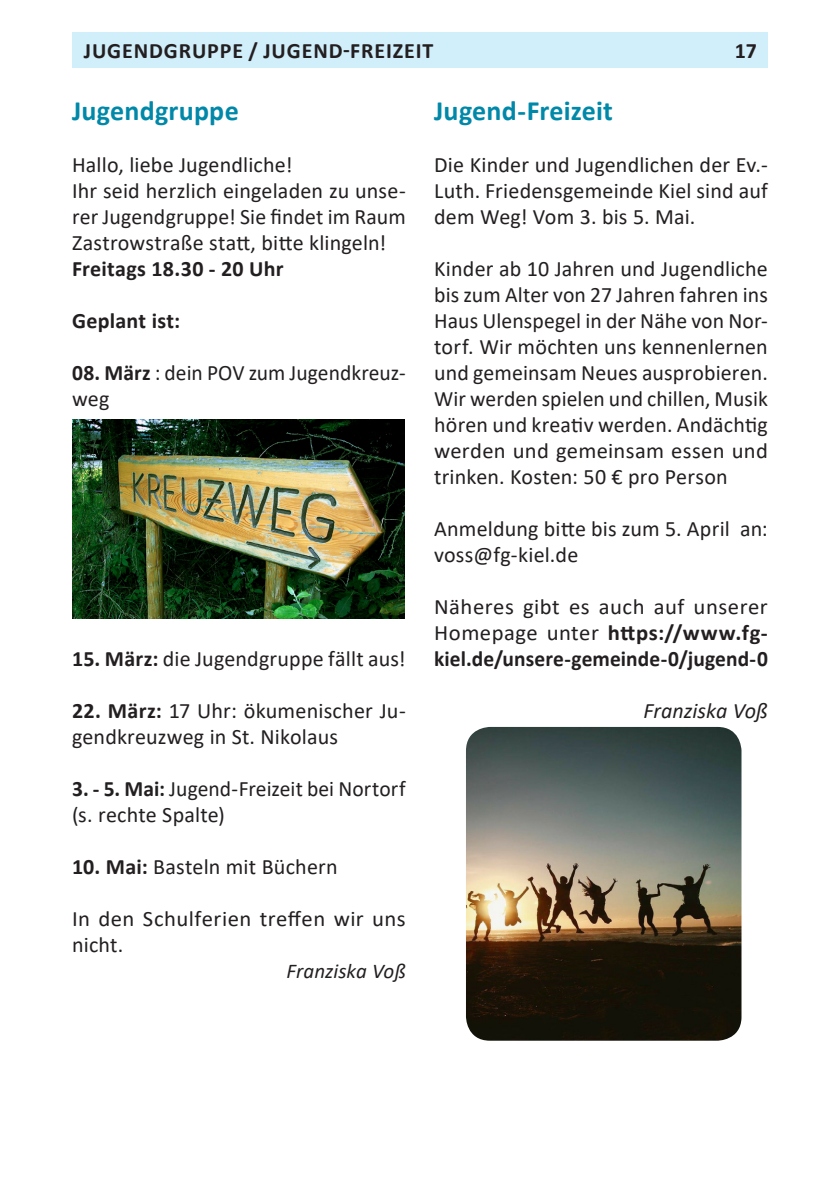
<style>
.page{position:relative;width:840px;height:1191px;background:#fff}
.page>*{position:absolute;margin:0;border:0;box-sizing:border-box;transform-origin:0 0}
.t1{font:700 28px "Calibri";letter-spacing:.005em;color:#0088a9}
.t2{font:22px/26px "Calibri";letter-spacing:.01em;color:#231f20}
.t3{font:700 22px/26px "Calibri";letter-spacing:.015em;color:#231f20;text-align:justify}
.t4{font:italic 22px "Calibri";color:#231f20}
.t5{font:italic 21px "Calibri";color:#231f20}
.s1{font-weight:700}
.s2{font-weight:400}
</style>
<div class="page">
<div style="left:72px;top:32px;width:695px;height:36px;background:#d1eefb"></div>
<img style="left:466px;top:727px;width:275px;height:313px">
<img style="left:72px;top:419px;width:332px;height:199px">
<p class="t3" style="left:84px;top:38px;width:23px">Jugen</p>
<p class="t3" style="left:149px;top:38px;width:29px">dgruppe</p>
<p class="t3" style="left:248px;top:38px;width:38px">/ Jugen</p>
<p class="t3" style="left:328px;top:38px;width:33px">d-frei</p>
<p class="t3" style="left:392px;top:38px;width:20px">zeit</p>
<p class="t3" style="left:734px;top:38px;width:24px">17</p>
<p class="t1" style="left:72px;top:91px;width:168px">Jugendgruppe</p>
<p class="t2" style="left:72px;top:151px;width:335px">Hallo, liebe Jugendliche!<br>Ihr seid herzlich eingeladen zu unse&shy;rer Jugendgruppe! Sie findet im Raum Zastrowstraße statt, bitte klingeln!</p>
<p class="t3" style="left:72px;top:255px;width:213px">Freitags 18.30 - 20 Uhr</p>
<p class="t3" style="left:72px;top:307px;width:110px">Geplant ist:</p>
<p class="t2" style="left:72px;top:359px;width:335px"><span class="s1">08. März</span> : dein POV zum Jugendkreuz&shy;weg</p>
<p class="t1" style="left:434px;top:91px;width:180px">Jugend-Freizeit</p>
<p class="t2" style="left:434px;top:151px;width:335px;text-align:justify">Die Kinder und Jugendlichen der Ev.- Luth. Friedensgemeinde Kiel sind auf dem Weg! Vom 3. bis 5. Mai.</p>
<p class="t2" style="left:434px;top:255px;width:335px;text-align:justify">Kinder ab 10 Jahren und Jugendliche bis zum Alter von 27 Jahren fahren ins Haus Ulenspegel in der Nähe von Nor&shy;torf. Wir möchten uns kennenlernen und gemeinsam Neues ausprobieren.<br>Wir werden spielen und chillen, Musik hören und kreativ werden. Andächtig werden und gemeinsam essen und trinken. Kosten: 50 € pro Person</p>
<p class="t2" style="left:434px;top:515px;width:335px">Anmeldung bitte bis zum 5. April an: voss@fg-kiel.de</p>
<p class="t3" style="left:434px;top:593px;width:335px"><span class="s2">Näheres gibt es auch auf unserer Homepage unter</span> https://www.fg&shy;kiel.de/unsere-gemeinde-0/jugend-0</p>
<p class="t4" style="left:643px;top:695px;width:126px">Franziska Voß</p>
<p class="t2" style="left:72px;top:645px;width:335px"><span class="s1">15. März:</span> die Jugendgruppe fällt aus!</p>
<p class="t2" style="left:72px;top:697px;width:335px"><span class="s1">22. März:</span> 17 Uhr: ökumenischer Ju&shy;gendkreuzweg in St. Nikolaus</p>
<p class="t2" style="left:72px;top:775px;width:335px"><span class="s1">3. - 5. Mai:</span> Jugend-Freizeit bei Nortorf (s. rechte Spalte)</p>
<p class="t2" style="left:72px;top:853px;width:267px"><span class="s1">10. Mai:</span> Basteln mit Büchern</p>
<p class="t2" style="left:72px;top:905px;width:335px">In den Schulferien treffen wir uns nicht.</p>
<p class="t5" style="left:286px;top:956px;width:120px">Franziska Voß</p>
</div>
